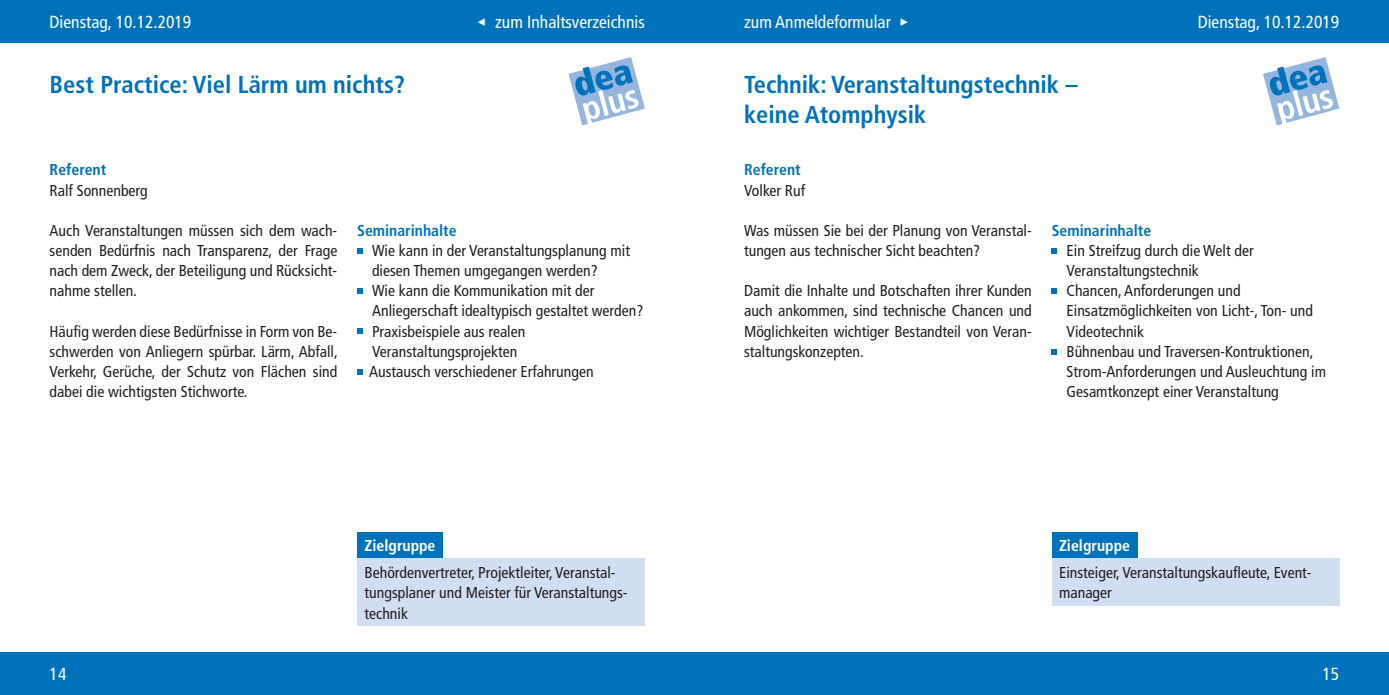
<style>
.page{position:relative;width:1389px;height:695px;background:#fff}
.page>*{position:absolute;margin:0;border:0;box-sizing:border-box;transform-origin:0 0}
.t1{font:700 condensed 24.5px/29.8px "Frutiger LT Std";color:#0072bc}
.t2{font:condensed 17.5px "Frutiger LT Std";color:#fff}
.t3{font:condensed 15.75px/20.1px "Frutiger LT Std";color:#231f20}
.t4{font:700 condensed 15.75px "Frutiger LT Std";color:#0072bc}
.t5{font:700 condensed 15.75px "Frutiger LT Std";color:#fff}
.s1{font-family:"Corporate S Pro";font-stretch:normal}
</style>
<div class="page">
<div style="left:0;top:652px;width:694px;height:42px;background:#0072bc"></div>
<div style="left:694px;top:652px;width:695px;height:42px;background:#0072bc"></div>
<div style="left:694px;top:0;width:695px;height:42px;background:#0072bc"></div>
<div style="left:0;top:0;width:694px;height:42px;background:#0072bc"></div>
<svg style="left:568px;top:57px;width:77px;height:69px"></svg>
<svg style="left:1263px;top:57px;width:76px;height:69px"></svg>
<svg style="left:357px;top:248px;width:5px;height:5px"></svg>
<svg style="left:357px;top:288px;width:5px;height:6px"></svg>
<svg style="left:357px;top:329px;width:5px;height:5px"></svg>
<svg style="left:357px;top:369px;width:5px;height:5px"></svg>
<svg style="left:1052px;top:248px;width:5px;height:5px"></svg>
<svg style="left:1052px;top:288px;width:5px;height:6px"></svg>
<svg style="left:1052px;top:349px;width:5px;height:5px"></svg>
<div style="left:357px;top:532px;width:86px;height:26px;background:#0072bc"></div>
<div style="left:357px;top:558px;width:288px;height:68px;background:#d1def1"></div>
<div style="left:1052px;top:532px;width:85px;height:26px;background:#0072bc"></div>
<div style="left:1052px;top:558px;width:287px;height:47px;background:#d1def1"></div>
<p class="t2" style="left:478px;top:11px;width:169px"><span class="s1">◂</span> zum Inhaltsverzeichnis</p>
<p class="t2" style="left:744px;top:11px;width:166px">zum Anmeldeformular <span class="s1">▸</span></p>
<p class="t2" style="left:50px;top:11px;width:143px">Dienstag, 10.12.2019</p>
<p class="t2" style="left:1198px;top:11px;width:143px">Dienstag, 10.12.2019</p>
<h1 class="t1" style="left:50px;top:70px;width:357px">Best Practice: Viel Lärm um nichts?</h1>
<h1 class="t1" style="left:744px;top:70px;width:335px">Technik: Veranstaltungstechnik – keine Atomphysik</h1>
<p class="t4" style="left:50px;top:161px;width:58px">Referent</p>
<p class="t3" style="left:50px;top:180px;width:100px">Ralf Sonnenberg</p>
<p class="t4" style="left:744px;top:161px;width:58px">Referent</p>
<p class="t3" style="left:744px;top:180px;width:62px">Volker Ruf</p>
<p class="t3" style="left:50px;top:220px;width:289px;text-align:justify">Auch Veranstaltungen müssen sich dem wach&shy;senden Bedürfnis nach Transparenz, der Frage nach dem Zweck, der Beteiligung und Rücksicht&shy;nahme stellen.</p>
<p class="t3" style="left:50px;top:321px;width:290px;text-align:justify">Häufig werden diese Bedürfnisse in Form von Be&shy;schwerden von Anliegern spürbar. Lärm, Abfall, Verkehr, Gerüche, der Schutz von Flächen sind dabei die wichtigsten Stichworte.</p>
<p class="t4" style="left:357px;top:221px;width:101px">Seminarinhalte</p>
<p class="t3" style="left:369px;top:240px;width:276px">Wie kann in der Veranstaltungsplanung mit diesen Themen umgegangen werden?<br>Wie kann die Kommunikation mit der Anliegerschaft idealtypisch gestaltet werden?<br>Praxisbeispiele aus realen Veranstaltungsprojekten<br>Austausch verschiedener Erfahrungen</p>
<p class="t5" style="left:365px;top:536px;width:72px">Zielgruppe</p>
<p class="t3" style="left:365px;top:562px;width:264px">Behördenvertreter, Projektleiter, Veranstal&shy;tungsplaner und Meister für Veranstaltungs&shy;technik</p>
<p class="t3" style="left:744px;top:220px;width:289px">Was müssen Sie bei der Planung von Veranstal&shy;tungen aus technischer Sicht beachten?</p>
<p class="t3" style="left:744px;top:281px;width:289px;text-align:justify">Damit die Inhalte und Botschaften ihrer Kunden auch ankommen, sind technische Chancen und Möglichkeiten wichtiger Bestandteil von Veran&shy;staltungskonzepten.</p>
<p class="t4" style="left:1052px;top:221px;width:101px">Seminarinhalte</p>
<p class="t3" style="left:1067px;top:240px;width:261px">Ein Streifzug durch die Welt der Veranstaltungstechnik<br>Chancen, Anforderungen und Einsatzmöglichkeiten von Licht-, Ton- und Videotechnik<br>Bühnenbau und Traversen-Kontruktionen, Strom-Anforderungen und Ausleuchtung im Gesamtkonzept einer Veranstaltung</p>
<p class="t5" style="left:1059px;top:536px;width:72px">Zielgruppe</p>
<p class="t3" style="left:1059px;top:562px;width:254px">Einsteiger, Veranstaltungskaufleute, Event&shy;manager</p>
<p class="t2" style="left:50px;top:664px;width:18px">14</p>
<p class="t2" style="left:1323px;top:664px;width:18px">15</p>
</div>
